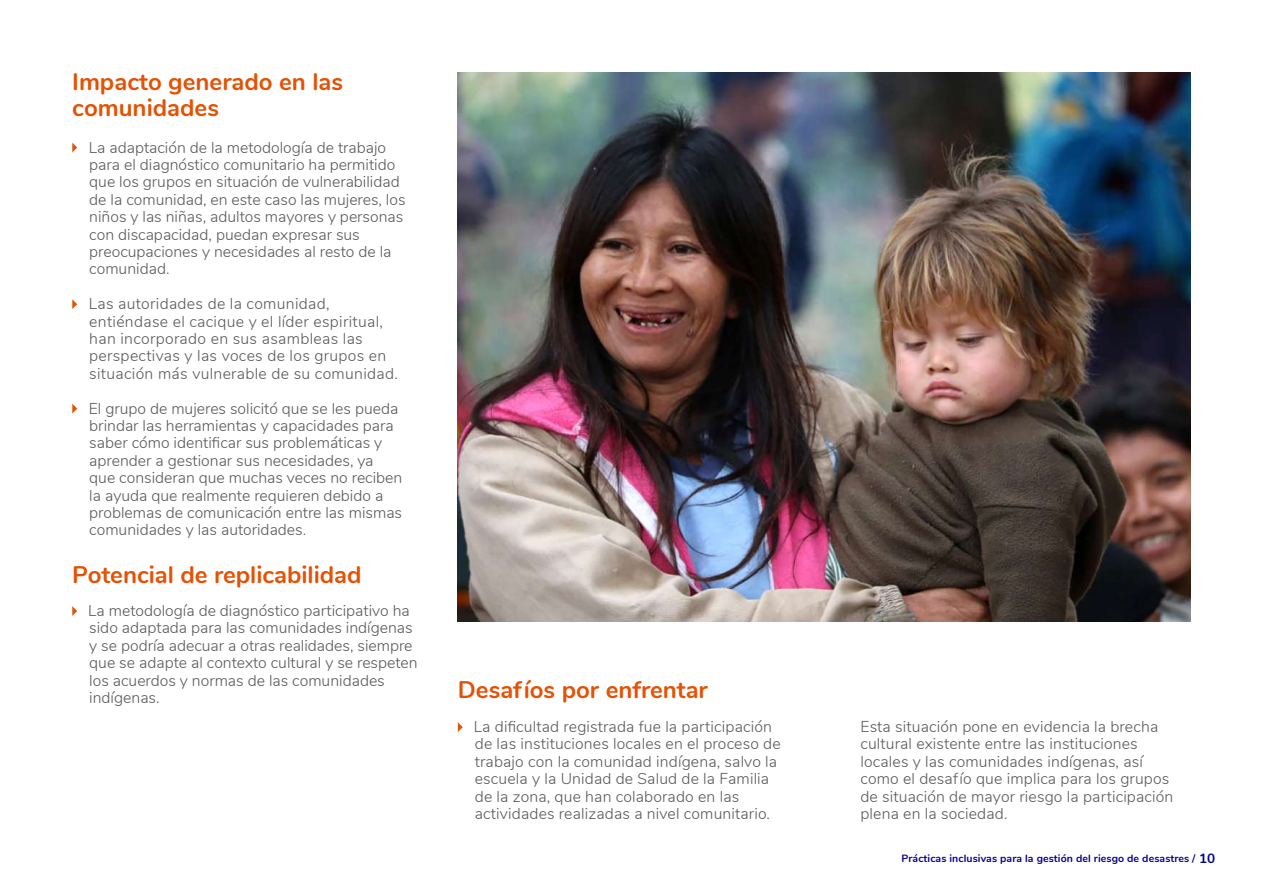
<style>
.page{position:relative;width:1263px;height:893px;background:#fff}
.page>*{position:absolute;margin:0;border:0;box-sizing:border-box;transform-origin:0 0}
.t1{font:700 24px/25.5px "Nunito";color:#e35205}
.t2{font:300 15.75px/17.4px "Nunito";color:#57585a}
.t3{font:300 15.75px/17.4px "Nunito";letter-spacing:.02em;color:#57585a}
.t4{font:700 10.5px "Nunito";letter-spacing:.01em;color:#06038d}
.s1{font-size:13.5px}
</style>
<div class="page">
<svg style="left:72px;top:143px;width:5px;height:9px"></svg>
<svg style="left:72px;top:299px;width:5px;height:10px"></svg>
<svg style="left:72px;top:404px;width:5px;height:9px"></svg>
<svg style="left:72px;top:606px;width:5px;height:10px"></svg>
<svg style="left:458px;top:722px;width:5px;height:10px"></svg>
<img style="left:458px;top:72px;width:733px;height:550px">
<h1 class="t1" style="left:72px;top:68px;width:272px">Impacto generado en las comunidades</h1>
<p class="t2" style="left:89px;top:137px;width:318px">La adaptación de la metodología de trabajo para el diagnóstico comunitario ha permitido que los grupos en situación de vulnerabilidad de la comunidad, en este caso las mujeres, los niños y las niñas, adultos mayores y personas con discapacidad, puedan expresar sus preocupaciones y necesidades al resto de la comunidad.</p>
<p class="t3" style="left:89px;top:294px;width:311px">Las autoridades de la comunidad, entiéndase el cacique y el líder espiritual, han incorporado en sus asambleas las perspectivas y las voces de los grupos en situación más vulnerable de su comunidad.</p>
<p class="t2" style="left:89px;top:398px;width:315px">El grupo de mujeres solicitó que se les pueda brindar las herramientas y capacidades para saber cómo identificar sus problemáticas y aprender a gestionar sus necesidades, ya que consideran que muchas veces no reciben la ayuda que realmente requieren debido a problemas de comunicación entre las mismas comunidades y las autoridades.</p>
<h1 class="t1" style="left:72px;top:561px;width:291px">Potencial de replicabilidad</h1>
<p class="t2" style="left:88px;top:601px;width:331px">La metodología de diagnóstico participativo ha sido adaptada para las comunidades indígenas y se podría adecuar a otras realidades, siempre que se adapte al contexto cultural y se respeten los acuerdos y normas de las comunidades indígenas.</p>
<h1 class="t1" style="left:458px;top:676px;width:251px">Desafíos por enfrentar</h1>
<p class="t2" style="left:474px;top:717px;width:308px">La dificultad registrada fue la participación de las instituciones locales en el proceso de trabajo con la comunidad indígena, salvo la escuela y la Unidad de Salud de la Familia de la zona, que han colaborado en las actividades realizadas a nivel comunitario.</p>
<p class="t2" style="left:860px;top:717px;width:315px">Esta situación pone en evidencia la brecha cultural existente entre las instituciones locales y las comunidades indígenas, así como el desafío que implica para los grupos de situación de mayor riesgo la participación plena en la sociedad.</p>
<p class="t4" style="left:901px;top:851px;width:315px">Prácticas inclusivas para la gestión del riesgo de desastres / <span class="s1">10</span></p>
</div>
